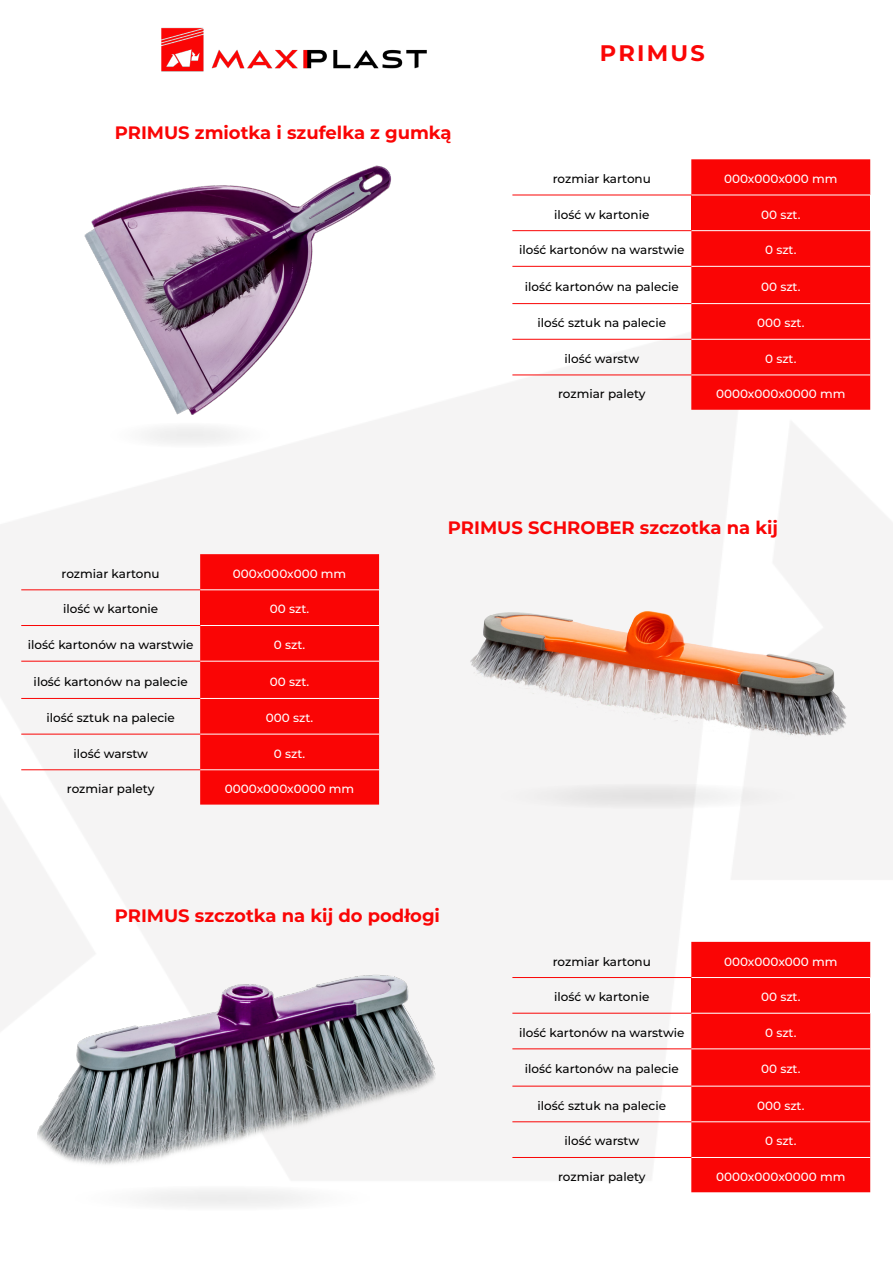
<style>
.page{position:relative;width:893px;height:1263px;background:#fff}
.page>*{position:absolute;margin:0;border:0;box-sizing:border-box;transform-origin:0 0}
.t1{font:700 22.5px "Montserrat";letter-spacing:.1em;color:#fa0505}
.t2{font:700 18px "Montserrat";color:#fa0505}
.t3{font:500 12px "Montserrat";color:#000}
.t4{font:500 12px "Montserrat";color:#fff}
</style>
<div class="page">
<img style="left:0;top:181px;width:893px;height:1012px">
<div style="left:691px;top:159px;width:179px;height:251px;background:#fa0505"></div>
<div style="left:691px;top:195px;width:179px;height:36px;background:#fa0505"></div>
<hr style="left:691px;top:195px;width:179px;height:1px;background:#fff">
<hr style="left:691px;top:230px;width:179px;height:1px;background:#fff">
<hr style="left:691px;top:266px;width:179px;height:1px;background:#fff">
<hr style="left:691px;top:303px;width:179px;height:1px;background:#fff">
<hr style="left:691px;top:339px;width:179px;height:1px;background:#fff">
<hr style="left:691px;top:375px;width:179px;height:1px;background:#fff">
<hr style="left:512px;top:195px;width:179px;height:1px;background:#fa0505">
<hr style="left:512px;top:230px;width:179px;height:1px;background:#fa0505">
<hr style="left:512px;top:266px;width:179px;height:1px;background:#fa0505">
<hr style="left:512px;top:303px;width:179px;height:1px;background:#fa0505">
<hr style="left:512px;top:339px;width:179px;height:1px;background:#fa0505">
<hr style="left:512px;top:375px;width:179px;height:1px;background:#fa0505">
<img style="left:161px;top:27px;width:266px;height:45px">
<div style="left:200px;top:554px;width:179px;height:251px;background:#fa0505"></div>
<div style="left:200px;top:590px;width:179px;height:35px;background:#fa0505"></div>
<hr style="left:200px;top:590px;width:179px;height:1px;background:#fff">
<hr style="left:200px;top:625px;width:179px;height:1px;background:#fff">
<hr style="left:200px;top:661px;width:179px;height:1px;background:#fff">
<hr style="left:200px;top:698px;width:179px;height:1px;background:#fff">
<hr style="left:200px;top:734px;width:179px;height:1px;background:#fff">
<hr style="left:200px;top:769px;width:179px;height:1px;background:#fff">
<hr style="left:21px;top:590px;width:179px;height:1px;background:#fa0505">
<hr style="left:21px;top:625px;width:179px;height:1px;background:#fa0505">
<hr style="left:21px;top:661px;width:179px;height:1px;background:#fa0505">
<hr style="left:21px;top:698px;width:179px;height:1px;background:#fa0505">
<hr style="left:21px;top:734px;width:179px;height:1px;background:#fa0505">
<hr style="left:21px;top:769px;width:179px;height:1px;background:#fa0505">
<div style="left:691px;top:942px;width:179px;height:250px;background:#fa0505"></div>
<div style="left:691px;top:977px;width:179px;height:36px;background:#fa0505"></div>
<hr style="left:691px;top:977px;width:179px;height:1px;background:#fff">
<hr style="left:691px;top:1013px;width:179px;height:1px;background:#fff">
<hr style="left:691px;top:1048px;width:179px;height:1px;background:#fff">
<hr style="left:691px;top:1086px;width:179px;height:1px;background:#fff">
<hr style="left:691px;top:1121px;width:179px;height:1px;background:#fff">
<hr style="left:691px;top:1157px;width:179px;height:1px;background:#fff">
<hr style="left:512px;top:977px;width:179px;height:1px;background:#fa0505">
<hr style="left:512px;top:1013px;width:179px;height:1px;background:#fa0505">
<hr style="left:512px;top:1048px;width:179px;height:1px;background:#fa0505">
<hr style="left:512px;top:1086px;width:179px;height:1px;background:#fa0505">
<hr style="left:512px;top:1121px;width:179px;height:1px;background:#fa0505">
<hr style="left:512px;top:1157px;width:179px;height:1px;background:#fa0505">
<img style="left:23px;top:165px;width:425px;height:249px">
<div style="left:95px;top:422px;width:190px;height:26px;background:#f8f8f8;border-radius:50%"></div>
<img style="left:446px;top:525px;width:426px;height:255px">
<div style="left:472px;top:783px;width:351px;height:26px;background:linear-gradient(to right,#eeeded,#f2f1f1);border-radius:50%"></div>
<img style="left:21px;top:956px;width:425px;height:222px">
<div style="left:47px;top:1185px;width:351px;height:26px;background:#f8f8f8;border-radius:50%"></div>
<p class="t2" style="left:115px;top:120px;width:338px">PRIMUS zmiotka i szufelka z gumką</p>
<p class="t1" style="left:600px;top:37px;width:106px">PRIMUS</p>
<p class="t3" style="left:553px;top:170px;width:100px">rozmiar kartonu</p>
<p class="t4" style="left:724px;top:170px;width:115px">000x000x000 mm</p>
<p class="t3" style="left:554px;top:206px;width:97px">ilość w kartonie</p>
<p class="t4" style="left:761px;top:206px;width:41px">00 szt.</p>
<p class="t3" style="left:519px;top:242px;width:167px">ilość kartonów na warstwie</p>
<p class="t4" style="left:765px;top:242px;width:33px">0 szt.</p>
<p class="t3" style="left:525px;top:278px;width:156px">ilość kartonów na palecie</p>
<p class="t4" style="left:761px;top:278px;width:41px">00 szt.</p>
<p class="t3" style="left:538px;top:315px;width:130px">ilość sztuk na palecie</p>
<p class="t4" style="left:757px;top:315px;width:49px">000 szt.</p>
<p class="t3" style="left:564px;top:350px;width:76px">ilość warstw</p>
<p class="t4" style="left:765px;top:350px;width:33px">0 szt.</p>
<p class="t3" style="left:558px;top:385px;width:89px">rozmiar palety</p>
<p class="t4" style="left:716px;top:385px;width:131px">0000x000x0000 mm</p>
<p class="t3" style="left:62px;top:565px;width:100px">rozmiar kartonu</p>
<p class="t4" style="left:233px;top:565px;width:115px">000x000x000 mm</p>
<p class="t3" style="left:63px;top:601px;width:97px">ilość w kartonie</p>
<p class="t4" style="left:270px;top:601px;width:41px">00 szt.</p>
<p class="t3" style="left:28px;top:636px;width:167px">ilość kartonów na warstwie</p>
<p class="t4" style="left:274px;top:636px;width:33px">0 szt.</p>
<p class="t3" style="left:34px;top:673px;width:156px">ilość kartonów na palecie</p>
<p class="t4" style="left:270px;top:673px;width:41px">00 szt.</p>
<p class="t3" style="left:46px;top:709px;width:130px">ilość sztuk na palecie</p>
<p class="t4" style="left:266px;top:709px;width:49px">000 szt.</p>
<p class="t3" style="left:73px;top:745px;width:76px">ilość warstw</p>
<p class="t4" style="left:274px;top:745px;width:33px">0 szt.</p>
<p class="t3" style="left:67px;top:780px;width:89px">rozmiar palety</p>
<p class="t4" style="left:225px;top:780px;width:131px">0000x000x0000 mm</p>
<p class="t2" style="left:448px;top:515px;width:332px">PRIMUS SCHROBER szczotka na kij</p>
<p class="t2" style="left:115px;top:902px;width:327px">PRIMUS szczotka na kij do podłogi</p>
<p class="t3" style="left:553px;top:953px;width:100px">rozmiar kartonu</p>
<p class="t4" style="left:724px;top:953px;width:115px">000x000x000 mm</p>
<p class="t3" style="left:554px;top:988px;width:97px">ilość w kartonie</p>
<p class="t4" style="left:761px;top:988px;width:41px">00 szt.</p>
<p class="t3" style="left:519px;top:1024px;width:167px">ilość kartonów na warstwie</p>
<p class="t4" style="left:765px;top:1024px;width:33px">0 szt.</p>
<p class="t3" style="left:525px;top:1061px;width:156px">ilość kartonów na palecie</p>
<p class="t4" style="left:761px;top:1061px;width:41px">00 szt.</p>
<p class="t3" style="left:538px;top:1097px;width:130px">ilość sztuk na palecie</p>
<p class="t4" style="left:757px;top:1097px;width:49px">000 szt.</p>
<p class="t3" style="left:564px;top:1133px;width:76px">ilość warstw</p>
<p class="t4" style="left:765px;top:1133px;width:33px">0 szt.</p>
<p class="t3" style="left:558px;top:1168px;width:89px">rozmiar palety</p>
<p class="t4" style="left:716px;top:1168px;width:131px">0000x000x0000 mm</p>
</div>
